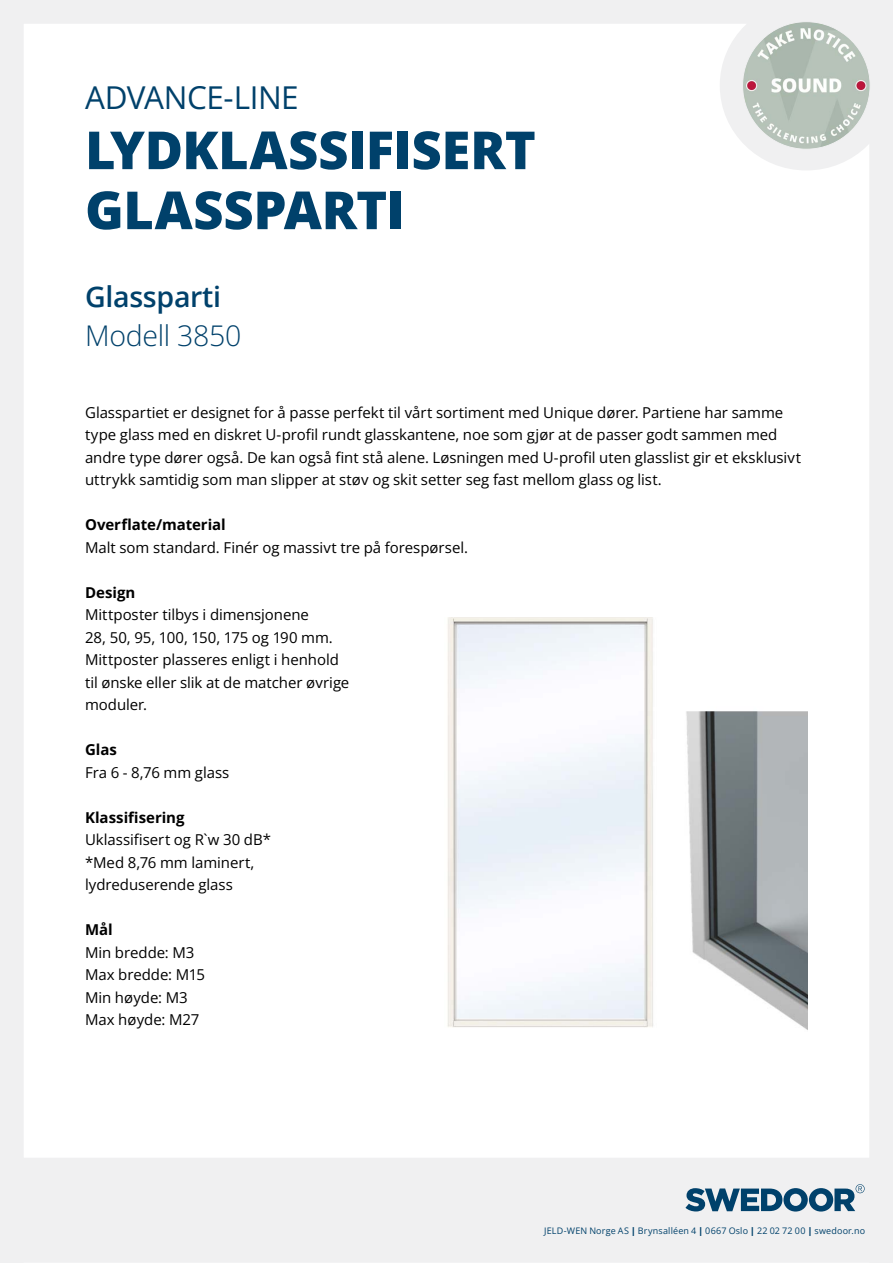
<style>
.page{position:relative;width:893px;height:1263px;background:#fff}
.page>*{position:absolute;margin:0;border:0;box-sizing:border-box;transform-origin:0 0}
.t1{font:800 52.5px/60px "Open Sans";letter-spacing:-.005em;color:#00416b}
.t2{font:31.5px "Open Sans";letter-spacing:-.015em;color:#00416b}
.t3{font:600 28.5px "Open Sans";letter-spacing:-.01em;color:#00416b}
.t4{font:300 28.5px "Open Sans";letter-spacing:-.01em;color:#00416b}
.t5{font:15px/22.5px "Open Sans";letter-spacing:-.005em;color:#000}
.t6{font:700 15px "Open Sans";color:#000}
.t7{font:9px "Open Sans";letter-spacing:.02em;color:#00416b}
.s1{font-weight:800}
</style>
<div class="page">
<div style="left:0;top:0;width:893px;height:24px;background:#f0f0f1"></div>
<div style="left:869px;top:0;width:24px;height:1263px;background:#f0f0f1"></div>
<div style="left:0;top:0;width:24px;height:1263px;background:#f0f0f1"></div>
<div style="left:0;top:1158px;width:893px;height:105px;background:#f0f0f1"></div>
<svg style="left:685px;top:1184px;width:180px;height:27px"></svg>
<div style="left:720px;top:0;width:173px;height:170px;background:#f0f0f1;border-radius:50%"></div>
<div style="left:861px;top:11px;width:19px;height:29px;background:#f0f0f1"></div>
<img style="left:742px;top:22px;width:128px;height:127px;border-radius:64px">
<img style="left:447px;top:618px;width:361px;height:412px">
<h2 class="t2" style="left:85px;top:76px;width:215px">ADVANCE-LINE</h2>
<h1 class="t1" style="left:85px;top:117px;width:452px">LYDKLASSIFISERT<br>GLASSPARTI</h1>
<h3 class="t3" style="left:85px;top:277px;width:138px">Glassparti</h3>
<h3 class="t4" style="left:85px;top:316px;width:158px">Modell 3850</h3>
<p class="t5" style="left:85px;top:401px;width:717px">Glasspartiet er designet for å passe perfekt til vårt sortiment med Unique dører. Partiene har samme type glass med en diskret U-profil rundt glasskantene, noe som gjør at de passer godt sammen med andre type dører også. De kan også fint stå alene. Løsningen med U-profil uten glasslist gir et eksklusivt uttrykk samtidig som man slipper at støv og skit setter seg fast mellom glass og list.</p>
<p class="t6" style="left:85px;top:515px;width:142px">Overflate/material</p>
<p class="t5" style="left:85px;top:536px;width:385px">Malt som standard. Finér og massivt tre på forespørsel.</p>
<p class="t6" style="left:85px;top:582px;width:52px">Design</p>
<p class="t5" style="left:85px;top:603px;width:266px">Mittposter tilbys i dimensjonene<br>28, 50, 95, 100, 150, 175 og 190 mm.<br>Mittposter plasseres enligt i henhold til ønske eller slik at de matcher øvrige moduler.</p>
<p class="t6" style="left:85px;top:740px;width:33px">Glas</p>
<p class="t5" style="left:85px;top:761px;width:146px">Fra 6 - 8,76 mm glass</p>
<p class="t6" style="left:85px;top:807px;width:101px">Klassifisering</p>
<p class="t5" style="left:85px;top:828px;width:187px">Uklassifisert og R`w 30 dB* *Med 8,76 mm laminert, lydreduserende glass</p>
<p class="t6" style="left:85px;top:920px;width:29px">Mål</p>
<p class="t5" style="left:85px;top:941px;width:121px">Min bredde: M3<br>Max bredde: M15<br>Min høyde: M3<br>Max høyde: M27</p>
<p class="t7" style="left:544px;top:1224px;width:322px">JELD-WEN Norge AS <span class="s1">|</span> Brynsalléen 4 <span class="s1">|</span> 0667 Oslo <span class="s1">|</span> 22 02 72 00 <span class="s1">|</span> swedoor.no</p>
</div>
